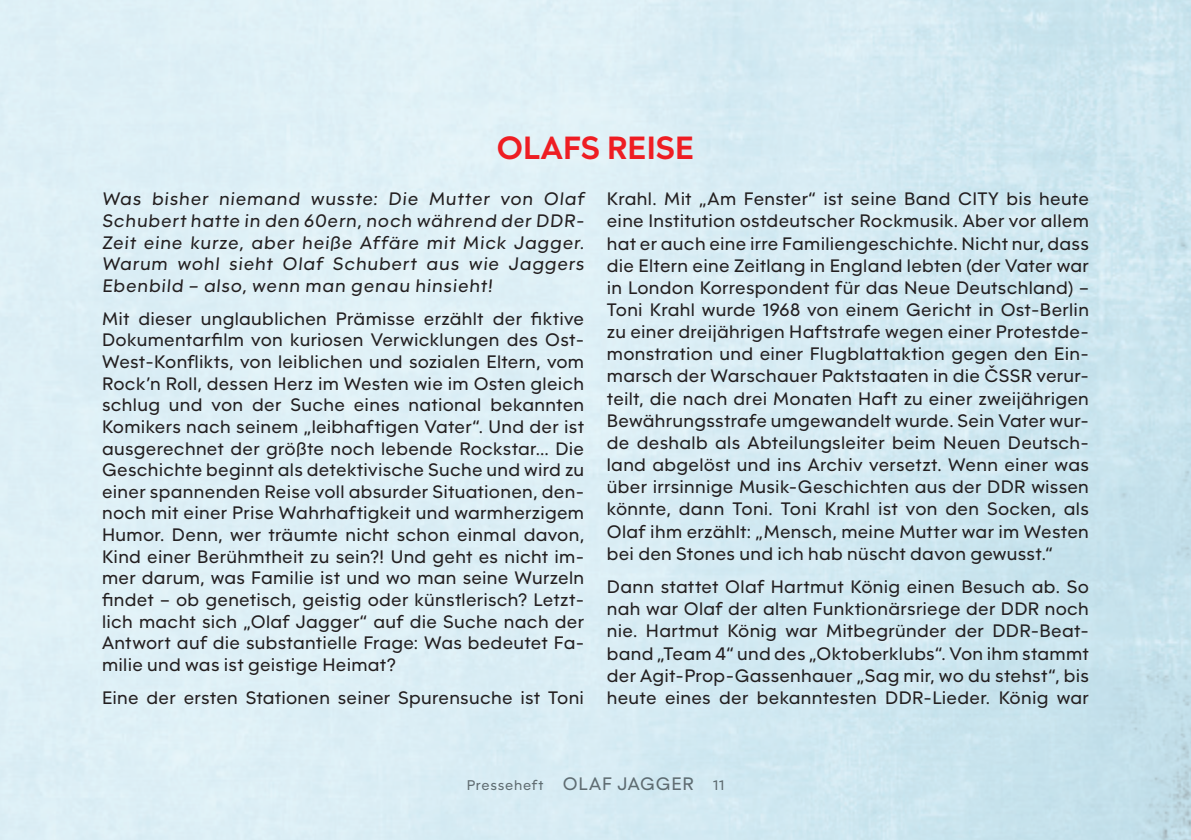
<style>
.page{position:relative;width:1191px;height:840px;background:#fff}
.page>*{position:absolute;margin:0;border:0;box-sizing:border-box;transform-origin:0 0}
.t1{font:700 32px "Olyford";letter-spacing:.005em;color:#ee1d23}
.t2{font:500 18px/22.2px "Olyford";letter-spacing:.015em;color:#231f20;text-align:justify}
.t3{font:500 14px "Olyford";letter-spacing:.05em;color:#737678}
.s1{font-size:18px}
</style>
<div class="page">
<img style="left:0;top:0;width:1px;height:839px">
<h1 class="t1" style="left:497px;top:127px;width:199px">OLAFS REISE</h1>
<p class="t2" style="left:102px;top:188px;width:485px;line-height:21.6px">Was bisher niemand wusste: Die Mutter von Olaf Schubert hatte in den 60ern, noch während der DDR-Zeit eine kurze, aber heiße Affäre mit Mick Jagger.<br>Warum wohl sieht Olaf Schubert aus wie Jaggers Ebenbild – also, wenn man genau hinsieht!</p>
<p class="t2" style="left:102px;top:307px;width:483px;line-height:21.6px">Mit dieser unglaublichen Prämisse erzählt der fiktive Dokumentarfilm von kuriosen Verwicklungen des Ost-West-Konflikts, von leiblichen und sozialen Eltern, vom Rock’n Roll, dessen Herz im Westen wie im Osten gleich schlug und von der Suche eines national bekannten Komikers nach seinem „leibhaftigen Vater“. Und der ist ausgerechnet der größte noch lebende Rockstar… Die Geschichte beginnt als detektivische Suche und wird zu einer spannenden Reise voll absurder Situationen, den&shy;noch mit einer Prise Wahrhaftigkeit und warmherzigem Humor. Denn, wer träumte nicht schon einmal davon, Kind einer Berühmtheit zu sein?! Und geht es nicht im&shy;mer darum, was Familie ist und wo man seine Wurzeln findet – ob genetisch, geistig oder künstlerisch? Letzt&shy;lich macht sich „Olaf Jagger“ auf die Suche nach der Antwort auf die substantielle Frage: Was bedeutet Fa&shy;milie und was ist geistige Heimat?</p>
<p class="t2" style="left:102px;top:685px;width:483px">Eine der ersten Stationen seiner Spurensuche ist Toni</p>
<p class="t2" style="left:607px;top:188px;width:483px">Krahl. Mit „Am Fenster“ ist seine Band CITY bis heute eine Institution ostdeutscher Rockmusik. Aber vor allem hat er auch eine irre Familiengeschichte. Nicht nur, dass die Eltern eine Zeitlang in England lebten (der Vater war in London Korrespondent für das Neue Deutschland) – Toni Krahl wurde 1968 von einem Gericht in Ost-Berlin zu einer dreijährigen Haftstrafe wegen einer Protestde&shy;monstration und einer Flugblattaktion gegen den Ein&shy;marsch der Warschauer Paktstaaten in die ČSSR verur&shy;teilt, die nach drei Monaten Haft zu einer zweijährigen Bewährungsstrafe umgewandelt wurde. Sein Vater wur&shy;de deshalb als Abteilungsleiter beim Neuen Deutsch&shy;land abgelöst und ins Archiv versetzt. Wenn einer was über irrsinnige Musik-Geschichten aus der DDR wissen könnte, dann Toni. Toni Krahl ist von den Socken, als Olaf ihm erzählt: „Mensch, meine Mutter war im Westen bei den Stones und ich hab nüscht davon gewusst.“</p>
<p class="t2" style="left:607px;top:575px;width:483px">Dann stattet Olaf Hartmut König einen Besuch ab. So nah war Olaf der alten Funktionärsriege der DDR noch nie. Hartmut König war Mitbegründer der DDR-Beat&shy;band „Team 4“ und des „Oktoberklubs“. Von ihm stammt der Agit-Prop-Gassenhauer „Sag mir, wo du stehst“, bis heute eines der bekanntesten DDR-Lieder. König war</p>
<p class="t3" style="left:466px;top:776px;width:229px">Presseheft <span class="s1">OLAF JAGGER</span></p>
<p class="t3" style="left:713px;top:776px;width:13px">11</p>
</div>
